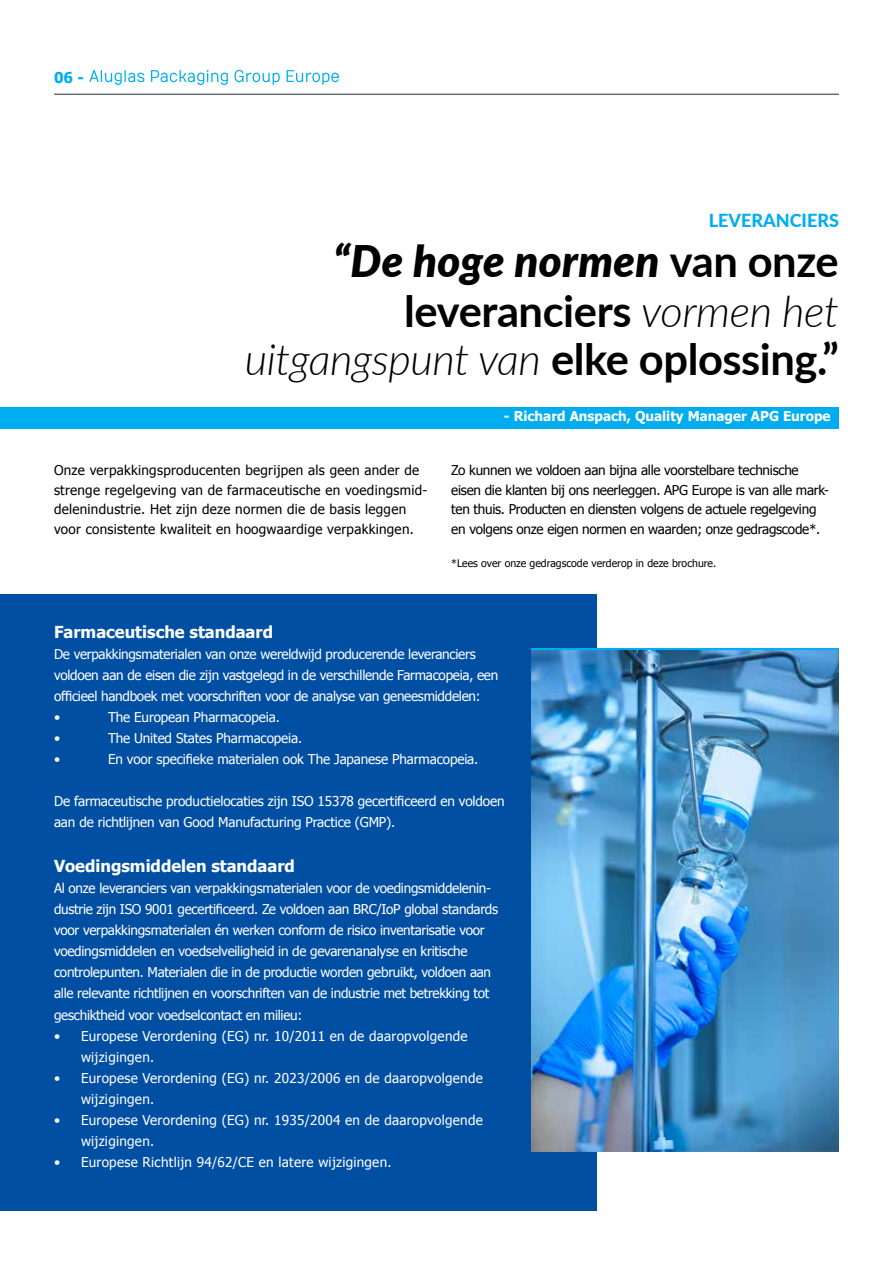
<style>
.page{position:relative;width:893px;height:1263px;background:#fff}
.page>*{position:absolute;margin:0;border:0;box-sizing:border-box;transform-origin:0 0}
.t1{font:700 43.5px/48.8px "Lato";letter-spacing:-.01em;color:#000;text-align:right}
.t2{font:800 18px "Lato";color:#00aeef}
.t3{font:700 16.5px "Tahoma";color:#fff}
.t4{font:700 15px "Tahoma";color:#00aeef}
.t5{font:13.5px/21px "Tahoma";letter-spacing:-.02em;color:#fff}
.t6{font:13.5px/21px "Tahoma";letter-spacing:.02em;color:#fff}
.t7{font:13.5px/19.5px "Tahoma";letter-spacing:-.01em;color:#000}
.t8{font:13.5px/19.5px "Tahoma";letter-spacing:.02em;color:#000}
.t9{font:700 13.5px "Tahoma";color:#fff}
.t10{font:10.5px "Tahoma";color:#000}
.s1{font-weight:900;font-style:italic}
.s2{font-weight:300;font-style:italic}
</style>
<div class="page">
<div style="left:0;top:594px;width:597px;height:616px;background:#004fa3"></div>
<hr style="left:54px;top:94px;width:785px;height:1px;background:#6d6e71">
<svg style="left:89px;top:70px;width:55px;height:15px"></svg>
<svg style="left:151px;top:70px;width:77px;height:15px"></svg>
<svg style="left:234px;top:70px;width:46px;height:15px"></svg>
<svg style="left:287px;top:70px;width:52px;height:15px"></svg>
<div style="left:0;top:407px;width:839px;height:21px;background:#00aeef"></div>
<img style="left:531px;top:650px;width:308px;height:501px">
<p class="t4" style="left:54px;top:67px;width:31px">06 -</p>
<h2 class="t2" style="left:709px;top:207px;width:132px">LEVERANCIERS</h2>
<h1 class="t1" style="left:245px;top:235px;width:596px"><span class="s1">“De hoge normen</span> van onze leveranciers <span class="s2">vormen het uitgangspunt van</span> elke oplossing.”</h1>
<p class="t9" style="left:504px;top:407px;width:328px">- Richard Anspach, Quality Manager APG Europe</p>
<p class="t8" style="left:54px;top:460px;width:375px">Onze verpakkingsproducenten begrijpen als geen ander de strenge regelgeving van de farmaceutische en voedingsmid&shy;delenindustrie. Het zijn deze normen die de basis leggen voor consistente kwaliteit en hoogwaardige verpakkingen.</p>
<p class="t7" style="left:451px;top:460px;width:379px">Zo kunnen we voldoen aan bijna alle voorstelbare technische eisen die klanten bij ons neerleggen. APG Europe is van alle mark&shy;ten thuis. Producten en diensten volgens de actuele regelgeving en volgens onze eigen normen en waarden; onze gedragscode*.</p>
<p class="t10" style="left:451px;top:556px;width:267px">*Lees over onze gedragscode verderop in deze brochure.</p>
<p class="t3" style="left:54px;top:621px;width:221px">Farmaceutische standaard</p>
<p class="t5" style="left:54px;top:643px;width:446px">De verpakkingsmaterialen van onze wereldwijd producerende leveranciers voldoen aan de eisen die zijn vastgelegd in de verschillende Farmacopeia, een officieel handboek met voorschriften voor de analyse van geneesmiddelen:<br>•</p>
<p class="t5" style="left:108px;top:706px;width:173px">The European Pharmacopeia.</p>
<p class="t5" style="left:54px;top:727px;width:8px">•</p>
<p class="t5" style="left:108px;top:727px;width:196px">The United States Pharmacopeia.</p>
<p class="t5" style="left:54px;top:748px;width:8px">•</p>
<p class="t5" style="left:108px;top:748px;width:372px">En voor specifieke materialen ook The Japanese Pharmacopeia.</p>
<p class="t5" style="left:54px;top:790px;width:452px">De farmaceutische productielocaties zijn ISO 15378 gecertificeerd en voldoen aan de richtlijnen van Good Manufacturing Practice (GMP).</p>
<p class="t3" style="left:54px;top:855px;width:242px">Voedingsmiddelen standaard</p>
<p class="t5" style="left:54px;top:877px;width:446px">Al onze leveranciers van verpakkingsmaterialen voor de voedingsmiddelenin&shy;dustrie zijn ISO 9001 gecertificeerd. Ze voldoen aan BRC/IoP global standards voor verpakkingsmaterialen én werken conform de risico inventarisatie voor voedingsmiddelen en voedselveiligheid in de gevarenanalyse en kritische controlepunten. Materialen die in de productie worden gebruikt, voldoen aan alle relevante richtlijnen en voorschriften van de industrie met betrekking tot geschiktheid voor voedselcontact en milieu:</p>
<p class="t6" style="left:81px;top:1024px;width:388px;text-indent:-27px">• Europese Verordening (EG) nr. 10/2011 en de daaropvolgende wijzigingen.</p>
<p class="t6" style="left:81px;top:1066px;width:403px;text-indent:-27px">• Europese Verordening (EG) nr. 2023/2006 en de daaropvolgende wijzigingen.</p>
<p class="t6" style="left:81px;top:1108px;width:403px;text-indent:-27px">• Europese Verordening (EG) nr. 1935/2004 en de daaropvolgende wijzigingen.</p>
<p class="t6" style="left:54px;top:1150px;width:339px">• Europese Richtlijn 94/62/CE en latere wijzigingen.</p>
</div>
